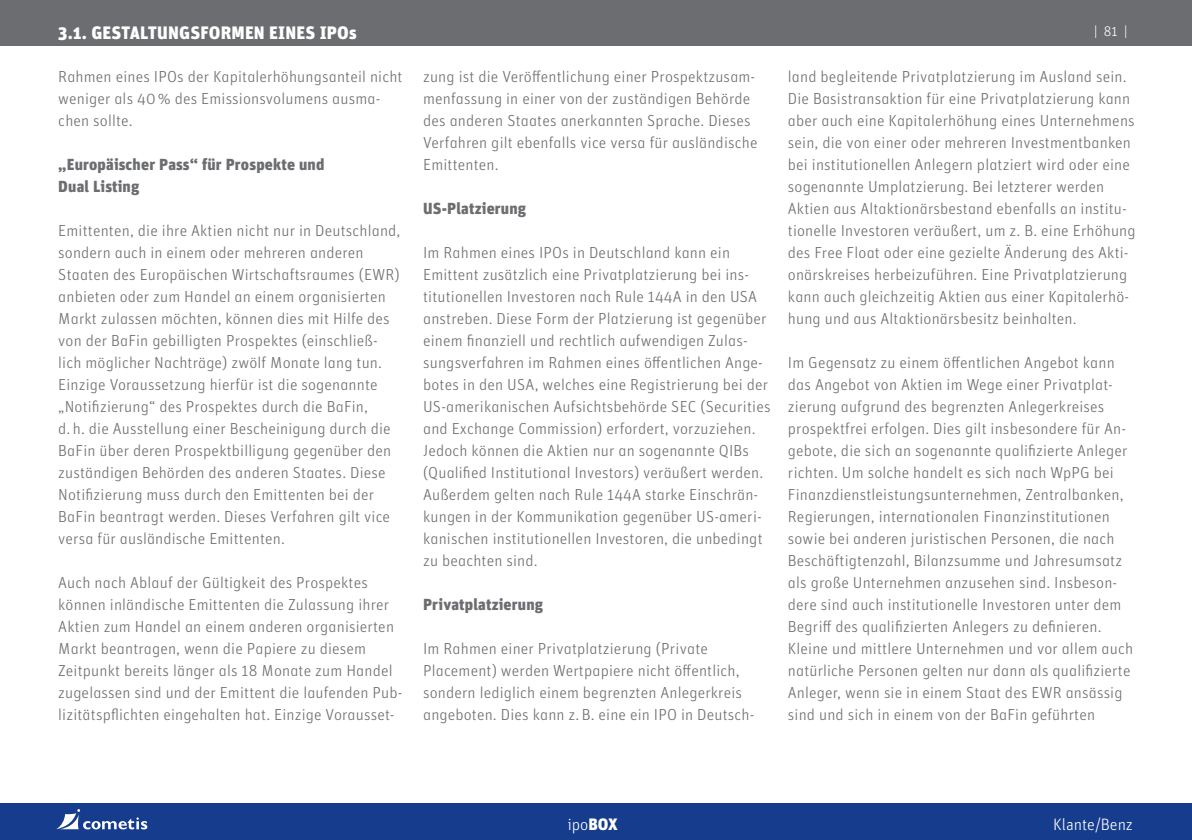
<style>
.page{position:relative;width:1192px;height:840px;background:#fff}
.page>*{position:absolute;margin:0;border:0;box-sizing:border-box;transform-origin:0 0}
.t1{font:900 18px "Unit";letter-spacing:.01em;color:#fff}
.t2{font:300 16.4px "Unit";color:#fff}
.t3{font:16px/22px "Unit Light Alternate";letter-spacing:.01em;color:#6c6d70}
.t4{font:900 16px/22px "Unit";letter-spacing:.01em;color:#6c6d70}
.t5{font:300 14px "Unit";color:#fff}
.s1{font-weight:900}
</style>
<div class="page">
<div style="left:0;top:0;width:1192px;height:46px;background:#6c6d70"></div>
<div style="left:0;top:802px;width:1192px;height:37px;background:#153c8d"></div>
<svg style="left:56px;top:809px;width:91px;height:20px"></svg>
<p class="t1" style="left:58px;top:21px;width:300px">3.1. Gestaltungsformen eines IPOs</p>
<p class="t3" style="left:58px;top:65px;width:346px">Rahmen eines IPOs der Kapitalerhöhungsanteil nicht weniger als 40% des Emissionsvolumens ausma&shy;chen sollte.</p>
<p class="t4" style="left:58px;top:153px;width:268px">„Europäischer Pass“ für Prospekte und<br>Dual Listing</p>
<p class="t3" style="left:58px;top:219px;width:344px">Emittenten, die ihre Aktien nicht nur in Deutschland, sondern auch in einem oder mehreren anderen Staaten des Europäischen Wirtschaftsraumes (EWR) anbieten oder zum Handel an einem organisierten Markt zulassen möchten, können dies mit Hilfe des von der BaFin gebilligten Prospektes (einschließ&shy;lich möglicher Nachträge) zwölf Monate lang tun.<br>Einzige Voraussetzung hierfür ist die sogenannte „Notifizierung“ des Prospektes durch die BaFin,<br>d. h. die Ausstellung einer Bescheinigung durch die BaFin über deren Prospektbilligung gegenüber den zuständigen Behörden des anderen Staates. Diese Notifizierung muss durch den Emittenten bei der BaFin beantragt werden. Dieses Verfahren gilt vice versa für ausländische Emittenten.</p>
<p class="t3" style="left:58px;top:571px;width:346px">Auch nach Ablauf der Gültigkeit des Prospektes können inländische Emittenten die Zulassung ihrer Aktien zum Handel an einem anderen organisierten Markt beantragen, wenn die Papiere zu diesem Zeitpunkt bereits länger als 18 Monate zum Handel zugelassen sind und der Emittent die laufenden Pub&shy;lizitätspflichten eingehalten hat. Einzige Vorausset-</p>
<p class="t3" style="left:423px;top:65px;width:336px">zung ist die Veröffentlichung einer Prospektzusam&shy;menfassung in einer von der zuständigen Behörde des anderen Staates anerkannten Sprache. Dieses Verfahren gilt ebenfalls vice versa für ausländische Emittenten.</p>
<p class="t4" style="left:423px;top:197px;width:105px">US-Platzierung</p>
<p class="t3" style="left:423px;top:241px;width:349px">Im Rahmen eines IPOs in Deutschland kann ein Emittent zusätzlich eine Privatplatzierung bei ins&shy;titutionellen Investoren nach Rule 144A in den USA anstreben. Diese Form der Platzierung ist gegenüber einem finanziell und rechtlich aufwendigen Zulas&shy;sungsverfahren im Rahmen eines öffentlichen Ange&shy;botes in den USA, welches eine Registrierung bei der US-amerikanischen Aufsichtsbehörde SEC (Securities and Exchange Commission) erfordert, vorzuziehen.<br>Jedoch können die Aktien nur an sogenannte QIBs (Qualified Institutional Investors) veräußert werden.<br>Außerdem gelten nach Rule 144A starke Einschrän&shy;kungen in der Kommunikation gegenüber US-ameri&shy;kanischen institutionellen Investoren, die unbedingt zu beachten sind.</p>
<p class="t4" style="left:423px;top:593px;width:121px">Privatplatzierung</p>
<p class="t3" style="left:423px;top:637px;width:333px">Im Rahmen einer Privatplatzierung (Private Placement) werden Wertpapiere nicht öffentlich, sondern lediglich einem begrenzten Anlegerkreis angeboten. Dies kann z. B. eine ein IPO in Deutsch-</p>
<p class="t5" style="left:1094px;top:23px;width:35px">| 81 |</p>
<p class="t3" style="left:788px;top:65px;width:349px">land begleitende Privatplatzierung im Ausland sein.<br>Die Basistransaktion für eine Privatplatzierung kann aber auch eine Kapitalerhöhung eines Unternehmens sein, die von einer oder mehreren Investmentbanken bei institutionellen Anlegern platziert wird oder eine sogenannte Umplatzierung. Bei letzterer werden Aktien aus Altaktionärsbestand ebenfalls an institu&shy;tionelle Investoren veräußert, um z. B. eine Erhöhung des Free Float oder eine gezielte Änderung des Akti&shy;onärskreises herbeizuführen. Eine Privatplatzierung kann auch gleichzeitig Aktien aus einer Kapitalerhö&shy;hung und aus Altaktionärsbesitz beinhalten.</p>
<p class="t3" style="left:788px;top:351px;width:347px">Im Gegensatz zu einem öffentlichen Angebot kann das Angebot von Aktien im Wege einer Privatplat&shy;zierung aufgrund des begrenzten Anlegerkreises prospektfrei erfolgen. Dies gilt insbesondere für An&shy;gebote, die sich an sogenannte qualifizierte Anleger richten. Um solche handelt es sich nach WpPG bei Finanzdienstleistungsunternehmen, Zentralbanken, Regierungen, internationalen Finanzinstitutionen sowie bei anderen juristischen Personen, die nach Beschäftigtenzahl, Bilanzsumme und Jahresumsatz als große Unternehmen anzusehen sind. Insbeson&shy;dere sind auch institutionelle Investoren unter dem Begriff des qualifizierten Anlegers zu definieren.<br>Kleine und mittlere Unternehmen und vor allem auch natürliche Personen gelten nur dann als qualifizierte Anleger, wenn sie in einem Staat des EWR ansässig sind und sich in einem von der BaFin geführten</p>
<p class="t2" style="left:567px;top:814px;width:52px">ipo<span class="s1">BOX</span></p>
<p class="t2" style="left:1053px;top:814px;width:81px">Klante/Benz</p>
</div>
